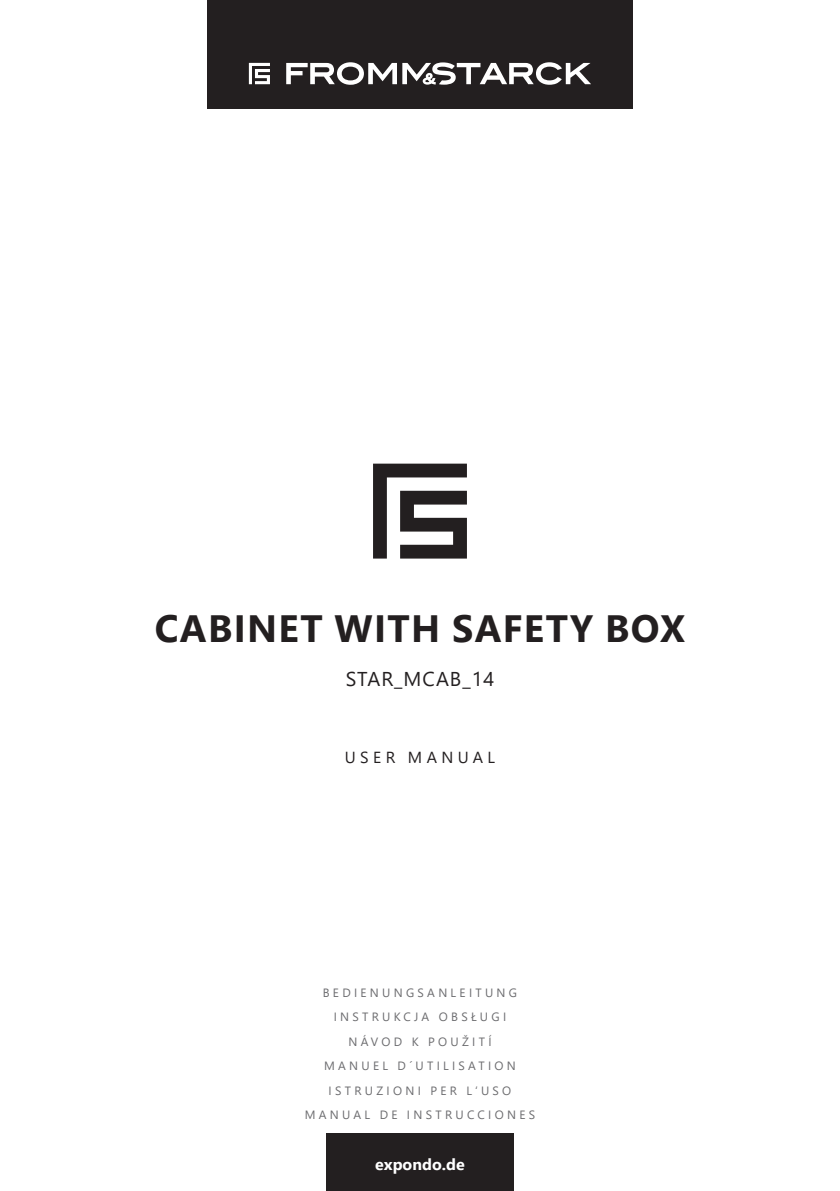
<style>
.page{position:relative;width:840px;height:1191px;background:#fff}
.page>*{position:absolute;margin:0;border:0;box-sizing:border-box;transform-origin:0 0}
.t1{font:700 38px "Segoe UI";letter-spacing:.035em;color:#231f20}
.t2{font:20px "Segoe UI";letter-spacing:.05em;color:#231f20}
.t3{font:700 16px "Segoe UI";color:#fff}
.t4{font:16px "Segoe UI";letter-spacing:.275em;color:#231f20}
.t5{font:12px "Segoe UI";letter-spacing:.275em;color:#6b6b6e}
</style>
<div class="page">
<div style="left:207px;top:0;width:425px;height:108px;background:#231f20"></div>
<div style="left:326px;top:1133px;width:187px;height:58px;background:#231f20"></div>
<svg style="left:286px;top:62px;width:304px;height:23px"></svg>
<svg style="left:249px;top:63px;width:21px;height:21px"></svg>
<svg style="left:373px;top:463px;width:93px;height:95px"></svg>
<p class="t1" style="left:155px;top:592px;width:531px">CABINET WITH SAFETY BOX</p>
<p class="t2" style="left:345px;top:660px;width:150px">STAR_MCAB_14</p>
<p class="t4" style="left:344px;top:742px;width:152px">USER MANUAL</p>
<p class="t5" style="left:322px;top:981px;width:196px">BEDIENUNGSANLEITUNG</p>
<p class="t5" style="left:333px;top:1005px;width:174px">INSTRUKCJA OBSŁUGI</p>
<p class="t5" style="left:348px;top:1030px;width:144px">NÁVOD K POUŽITÍ</p>
<p class="t5" style="left:324px;top:1054px;width:193px">MANUEL D´UTILISATION</p>
<p class="t5" style="left:328px;top:1079px;width:184px">ISTRUZIONI PER L‘USO</p>
<p class="t5" style="left:304px;top:1103px;width:232px">MANUAL DE INSTRUCCIONES</p>
<p class="t3" style="left:375px;top:1149px;width:91px">expondo.de</p>
</div>
